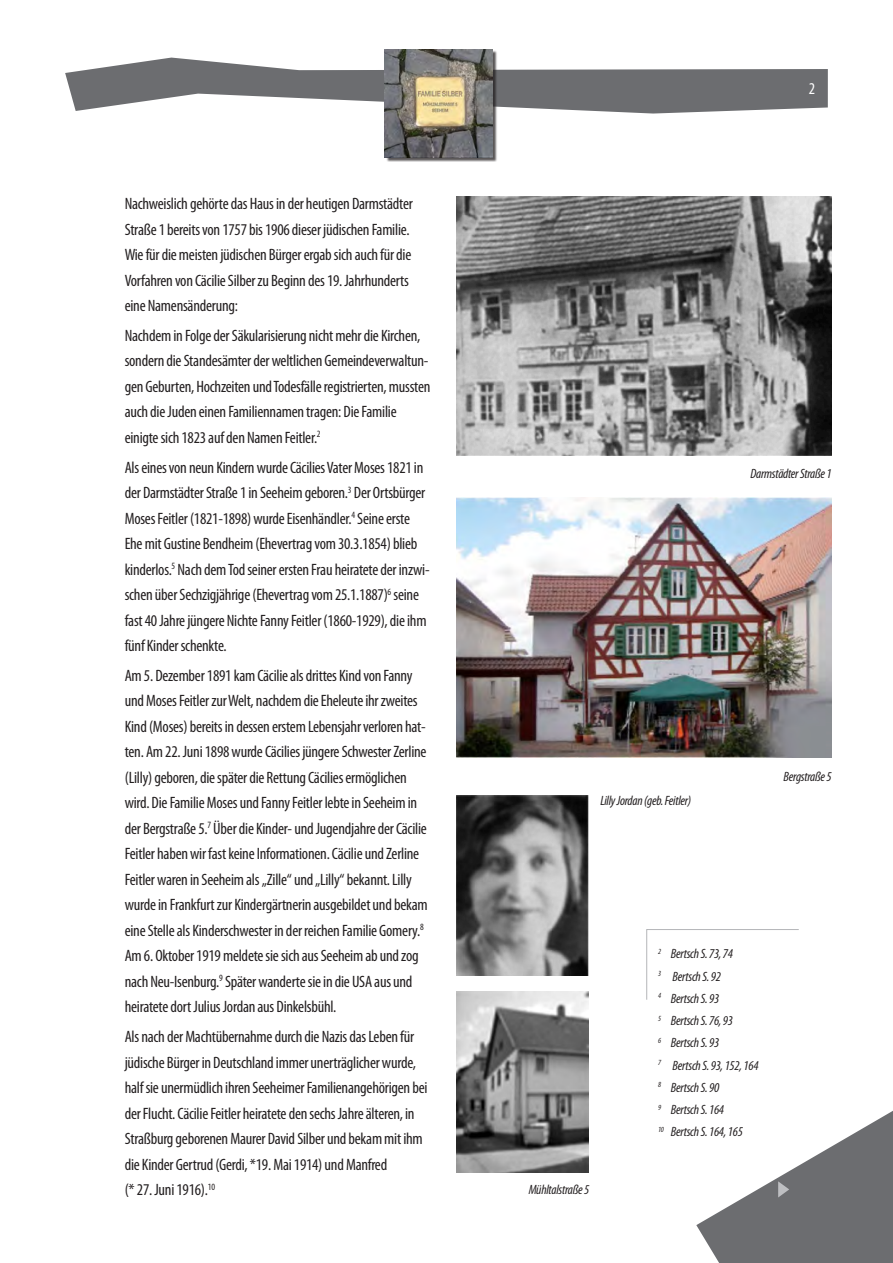
<style>
.page{position:relative;width:893px;height:1263px;background:#fff}
.page>*{position:absolute;margin:0;border:0;box-sizing:border-box;transform-origin:0 0}
.Subheads_versal_kurs{font:condensed 16.5px/25.5px "Myriad Pro";letter-spacing:-.015em;color:#231f20}
.t1{font:condensed 16.5px "Myriad Pro";color:#fff}
.t2{font:italic condensed 13.5px "Myriad Pro";letter-spacing:-.02em;color:#231f20}
</style>
<div class="page">
<svg style="left:65px;top:58px;width:763px;height:56px"></svg>
<div style="left:386px;top:51px;width:112px;height:111px;background:#231f20;opacity:.75"></div>
<img style="left:385px;top:50px;width:108px;height:107px">
<svg style="left:646px;top:929px;width:153px;height:71px"></svg>
<img style="left:456px;top:497px;width:375px;height:261px">
<img style="left:456px;top:197px;width:375px;height:258px">
<img style="left:456px;top:796px;width:133px;height:180px">
<img style="left:456px;top:992px;width:133px;height:180px">
<svg style="left:696px;top:1111px;width:197px;height:152px"></svg>
<p class="Subheads_versal_kurs" style="left:125px;top:191px;width:290px">Nachweislich gehörte das Haus in der heutigen Darmstädter Straße 1 bereits von 1757 bis 1906 dieser jüdischen Familie.<br>Wie für die meisten jüdischen Bürger ergab sich auch für die Vorfahren von Cäcilie Silber zu Beginn des 19. Jahrhunderts eine Namensänderung:</p>
<p class="Subheads_versal_kurs" style="left:125px;top:322px;width:307px">Nachdem in Folge der Säkularisierung nicht mehr die Kirchen, sondern die Standesämter der weltlichen Gemeindeverwaltun&shy;gen Geburten, Hochzeiten und Todesfälle registrierten, mussten auch die Juden einen Familiennamen tragen: Die Familie einigte sich 1823 auf den Namen Feitler.<sup>2</sup></p>
<p class="Subheads_versal_kurs" style="left:125px;top:454px;width:306px">Als eines von neun Kindern wurde Cäcilies Vater Moses 1821 in der Darmstädter Straße 1 in Seeheim geboren.<sup>3</sup> Der Ortsbürger Moses Feitler (1821-1898) wurde Eisenhändler.<sup>4</sup> Seine erste Ehe mit Gustine Bendheim (Ehevertrag vom 30.3.1854) blieb kinderlos.<sup>5</sup> Nach dem Tod seiner ersten Frau heiratete der inzwi&shy;schen über Sechzigjährige (Ehevertrag vom 25.1.1887)<sup>6</sup> seine fast 40 Jahre jüngere Nichte Fanny Feitler (1860-1929), die ihm fünf Kinder schenkte.</p>
<p class="Subheads_versal_kurs" style="left:125px;top:662px;width:305px">Am 5. Dezember 1891 kam Cäcilie als drittes Kind von Fanny und Moses Feitler zur Welt, nachdem die Eheleute ihr zweites Kind (Moses) bereits in dessen erstem Lebensjahr verloren hat&shy;ten. Am 22. Juni 1898 wurde Cäcilies jüngere Schwester Zerline (Lilly) geboren, die später die Rettung Cäcilies ermöglichen wird. Die Familie Moses und Fanny Feitler lebte in Seeheim in der Bergstraße 5.<sup>7</sup> Über die Kinder- und Jugendjahre der Cäcilie Feitler haben wir fast keine Informationen. Cäcilie und Zerline Feitler waren in Seeheim als „Zille“ und „Lilly“ bekannt. Lilly wurde in Frankfurt zur Kindergärtnerin ausgebildet und bekam eine Stelle als Kinderschwester in der reichen Familie Gomery.<sup>8<br></sup>Am 6. Oktober 1919 meldete sie sich aus Seeheim ab und zog nach Neu-Isenburg.<sup>9</sup> Später wanderte sie in die USA aus und heiratete dort Julius Jordan aus Dinkelsbühl.</p>
<p class="Subheads_versal_kurs" style="left:125px;top:1024px;width:304px">Als nach der Machtübernahme durch die Nazis das Leben für jüdische Bürger in Deutschland immer unerträglicher wurde, half sie unermüdlich ihren Seeheimer Familienangehörigen bei der Flucht. Cäcilie Feitler heiratete den sechs Jahre älteren, in Straßburg geborenen Maurer David Silber und bekam mit ihm die Kinder Gertrud (Gerdi, *19. Mai 1914) und Manfred<br>(* 27. Juni 1916).<sup>10</sup></p>
<p class="t1" style="left:809px;top:79px;width:8px">2</p>
<p class="t2" style="left:751px;top:465px;width:83px">Darmstädter Straße 1</p>
<p class="t2" style="left:600px;top:793px;width:92px">Lilly Jordan (geb. Feitler)</p>
<p class="t2" style="left:784px;top:768px;width:50px">Bergstraße 5</p>
<p class="t2" style="left:529px;top:1181px;width:62px">Mühltalstraße 5</p>
<p class="t2" style="left:658px;top:946px;width:77px"><sup>2</sup> Bertsch S. 73, 74</p>
<p class="t2" style="left:658px;top:968px;width:64px"><sup>3</sup> Bertsch S. 92</p>
<p class="t2" style="left:658px;top:990px;width:63px"><sup>4</sup> Bertsch S. 93</p>
<p class="t2" style="left:658px;top:1012px;width:77px"><sup>5</sup> Bertsch S. 76, 93</p>
<p class="t2" style="left:658px;top:1035px;width:63px"><sup>6</sup> Bertsch S. 93</p>
<p class="t2" style="left:658px;top:1057px;width:102px"><sup>7</sup> Bertsch S. 93, 152, 164</p>
<p class="t2" style="left:658px;top:1079px;width:63px"><sup>8</sup> Bertsch S. 90</p>
<p class="t2" style="left:658px;top:1101px;width:68px"><sup>9</sup> Bertsch S. 164</p>
<p class="t2" style="left:658px;top:1124px;width:86px"><sup>10</sup> Bertsch S. 164, 165</p>
</div>
